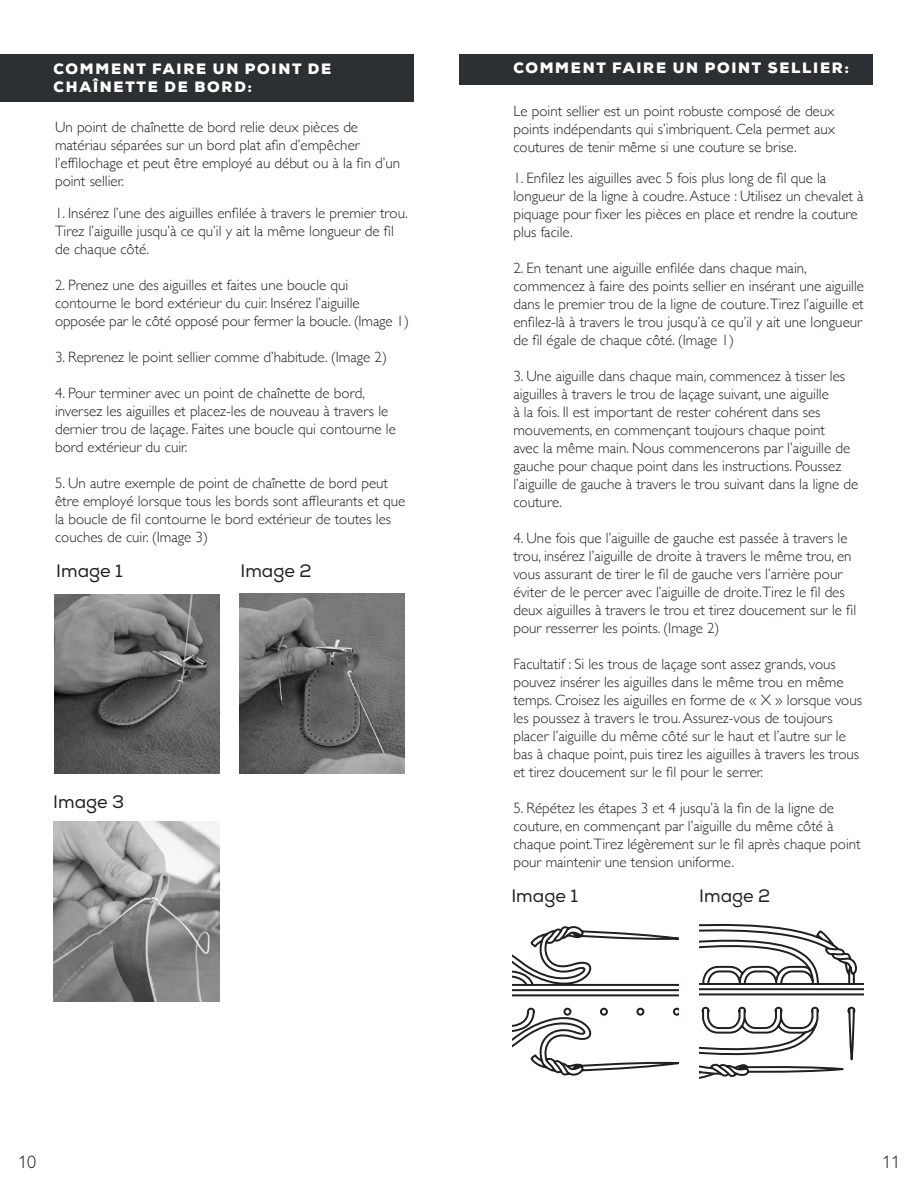
<style>
.page{position:relative;width:918px;height:1188px;background:#fff}
.page>*{position:absolute;margin:0;border:0;box-sizing:border-box;transform-origin:0 0}
.t1{font:18px "Nexa";color:#231f20}
.t2{font:300 18px "Gill Sans Nova";color:#231f20}
.t3{font:300 15px/18px "Gill Sans";color:#231f20}
.t4{font:900 15px/18px "Nexa";letter-spacing:.115em;color:#fff}
</style>
<div class="page">
<div style="left:0;top:54px;width:414px;height:47px;background:#2d3032"></div>
<img style="left:54px;top:594px;width:165px;height:180px">
<img style="left:240px;top:594px;width:165px;height:179px">
<img style="left:53px;top:821px;width:166px;height:180px">
<div style="left:459px;top:54px;width:414px;height:31px;background:#2d3032"></div>
<svg style="left:513px;top:926px;width:165px;height:150px"></svg>
<svg style="left:699px;top:923px;width:165px;height:156px"></svg>
<p class="t4" style="left:54px;top:59px;width:279px">COMMENT FAIRE UN POINT DE<br>CHAÎNETTE DE BORD:</p>
<p class="t3" style="left:55px;top:118px;width:347px">Un point de chaînette de bord relie deux pièces de matériau séparées sur un bord plat afin d’empêcher l’effilochage et peut être employé au début ou à la fin d’un point sellier.</p>
<p class="t3" style="left:55px;top:203px;width:354px">1. Insérez l’une des aiguilles enfilée à travers le premier trou.<br>Tirez l’aiguille jusqu’à ce qu’il y ait la même longueur de fil de chaque côté.</p>
<p class="t3" style="left:55px;top:275px;width:356px">2. Prenez une des aiguilles et faites une boucle qui contourne le bord extérieur du cuir. Insérez l’aiguille opposée par le côté opposé pour fermer la boucle. (Image 1)</p>
<p class="t3" style="left:55px;top:347px;width:333px">3. Reprenez le point sellier comme d’habitude. (Image 2)</p>
<p class="t3" style="left:55px;top:383px;width:342px">4. Pour terminer avec un point de chaînette de bord, inversez les aiguilles et placez-les de nouveau à travers le dernier trou de laçage. Faites une boucle qui contourne le bord extérieur du cuir.</p>
<p class="t3" style="left:55px;top:473px;width:352px">5. Un autre exemple de point de chaînette de bord peut être employé lorsque tous les bords sont affleurants et que la boucle de fil contourne le bord extérieur de toutes les couches de cuir. (Image 3)</p>
<p class="t1" style="left:56px;top:560px;width:68px">Image 1</p>
<p class="t1" style="left:241px;top:560px;width:73px">Image 2</p>
<p class="t1" style="left:53px;top:791px;width:73px">Image 3</p>
<p class="t4" style="left:513px;top:59px;width:337px">COMMENT FAIRE UN POINT SELLIER:</p>
<p class="t3" style="left:513px;top:101px;width:323px;text-align:justify">Le point sellier est un point robuste composé de deux points indépendants qui s’imbriquent. Cela permet aux coutures de tenir même si une couture se brise.</p>
<p class="t3" style="left:513px;top:169px;width:352px">1. Enfilez les aiguilles avec 5 fois plus long de fil que la longueur de la ligne à coudre. Astuce : Utilisez un chevalet à piquage pour fixer les pièces en place et rendre la couture plus facile.</p>
<p class="t3" style="left:513px;top:259px;width:352px">2. En tenant une aiguille enfilée dans chaque main, commencez à faire des points sellier en insérant une aiguille dans le premier trou de la ligne de couture.Tirez l’aiguille et enfilez-là à travers le trou jusqu’à ce qu’il y ait une longueur de fil égale de chaque côté. (Image 1)</p>
<p class="t3" style="left:513px;top:367px;width:346px">3. Une aiguille dans chaque main, commencez à tisser les aiguilles à travers le trou de laçage suivant, une aiguille<br>à la fois. Il est important de rester cohérent dans ses mouvements, en commençant toujours chaque point<br>avec la même main. Nous commencerons par l’aiguille de gauche pour chaque point dans les instructions. Poussez l’aiguille de gauche à travers le trou suivant dans la ligne de couture.</p>
<p class="t3" style="left:513px;top:529px;width:344px">4. Une fois que l’aiguille de gauche est passée à travers le trou, insérez l’aiguille de droite à travers le même trou, en vous assurant de tirer le fil de gauche vers l’arrière pour éviter de le percer avec l’aiguille de droite.Tirez le fil des deux aiguilles à travers le trou et tirez doucement sur le fil pour resserrer les points. (Image 2)</p>
<p class="t3" style="left:513px;top:655px;width:350px">Facultatif : Si les trous de laçage sont assez grands, vous pouvez insérer les aiguilles dans le même trou en même temps. Croisez les aiguilles en forme de « X » lorsque vous les poussez à travers le trou. Assurez-vous de toujours placer l’aiguille du même côté sur le haut et l’autre sur le bas à chaque point, puis tirez les aiguilles à travers les trous et tirez doucement sur le fil pour le serrer.</p>
<p class="t3" style="left:513px;top:799px;width:349px">5. Répétez les étapes 3 et 4 jusqu’à la fin de la ligne de couture, en commençant par l’aiguille du même côté à chaque point.Tirez légèrement sur le fil après chaque point pour maintenir une tension uniforme.</p>
<p class="t1" style="left:512px;top:885px;width:68px">Image 1</p>
<p class="t1" style="left:699px;top:885px;width:73px">Image 2</p>
<p class="t2" style="left:18px;top:1150px;width:19px">10</p>
<p class="t2" style="left:882px;top:1150px;width:19px">11</p>
</div>
